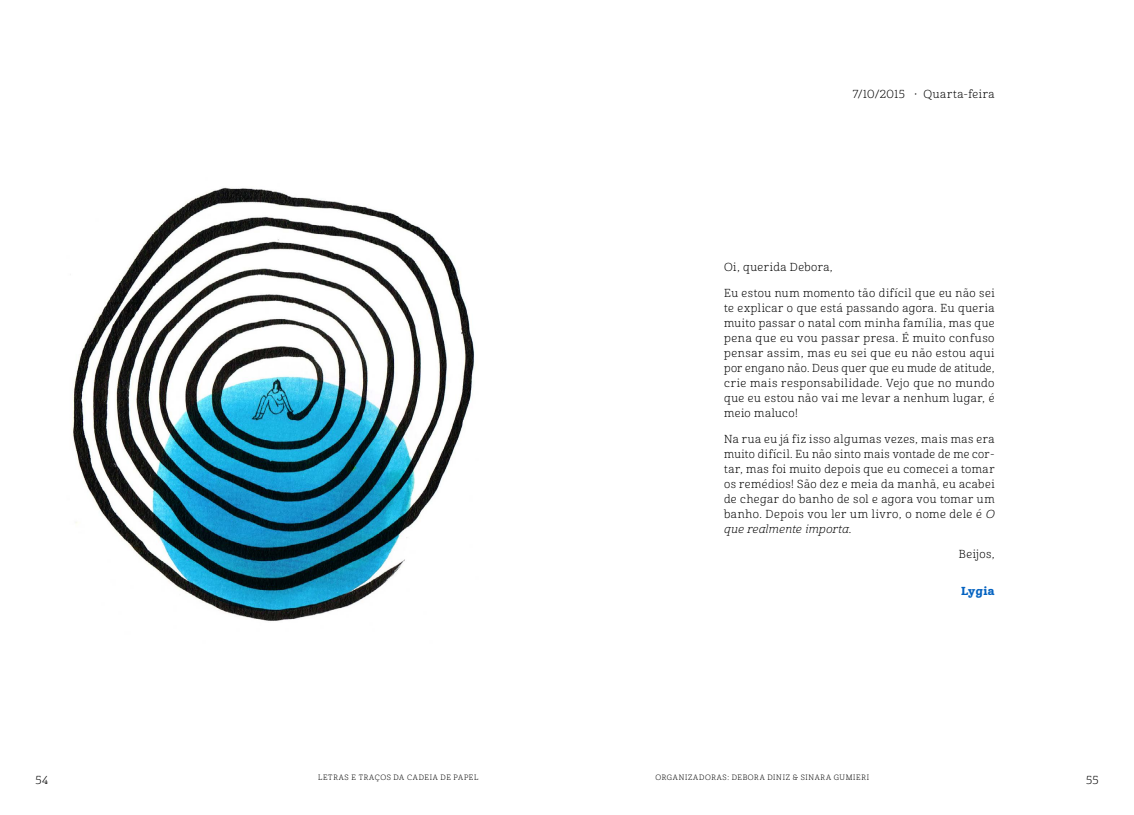
<style>
.page{position:relative;width:1134px;height:815px;background:#fff}
.page>*{position:absolute;margin:0;border:0;box-sizing:border-box;transform-origin:0 0}
.t1{font:11.25px/15px "Cabrito Nor Boo";letter-spacing:.04em;color:#000;text-align:justify}
.t2{font:11.25px "Cabrito Nor Boo It";letter-spacing:.02em;color:#000}
.t3{font:11.25px "Cabrito Nor Ex B";letter-spacing:.035em;color:#0563c1}
.t4{font:7.5px "Cabrito Nor Boo";letter-spacing:.09em;color:#000}
.s1{font-family:"Cabrito Nor Boo It"}
.s2{font-family:"Cabrito Nor Boo"}
</style>
<div class="page">
<img style="left:71px;top:187px;width:404px;height:434px">
<p class="t1" style="left:853px;top:87px;width:143px">7/10/2015 • Quarta-feira</p>
<p class="t1" style="left:724px;top:260px;width:110px">Oi, querida Debora,</p>
<p class="t1" style="left:724px;top:286px;width:272px">Eu estou num momento tão difícil que eu não sei te explicar o que está passando agora. Eu queria muito passar o natal com minha família, mas que pena que eu vou passar presa. É muito confuso pensar assim, mas eu sei que eu não estou aqui por engano não. Deus quer que eu mude de atitude, crie mais responsabilidade. Vejo que no mundo que eu estou não vai me levar a nenhum lugar, é meio maluco!</p>
<p class="t1" style="left:724px;top:431px;width:272px">Na rua eu já fiz isso algumas vezes, mais mas era muito difícil. Eu não sinto mais vontade de me cor&shy;tar, mas foi muito depois que eu comecei a tomar os remédios! São dez e meia da manhã, eu acabei de chegar do banho de sol e agora vou tomar um banho. Depois vou ler um livro, o nome dele é <span class="s1">O</span></p>
<p class="t2" style="left:724px;top:522px;width:129px">que realmente importa<span class="s2">.</span></p>
<p class="t1" style="left:959px;top:547px;width:37px">Beijos,</p>
<p class="t3" style="left:961px;top:583px;width:35px">Lygia</p>
<p class="t1" style="left:35px;top:773px;width:14px">54</p>
<p class="t4" style="left:318px;top:773px;width:162px">LETRAS E TRAÇOS DA CADEIA DE PAPEL</p>
<p class="t4" style="left:656px;top:773px;width:215px">ORGANIZADORAS: DEBORA DINIZ &amp; SINARA GUMIERI</p>
<p class="t1" style="left:1086px;top:773px;width:14px">55</p>
</div>
